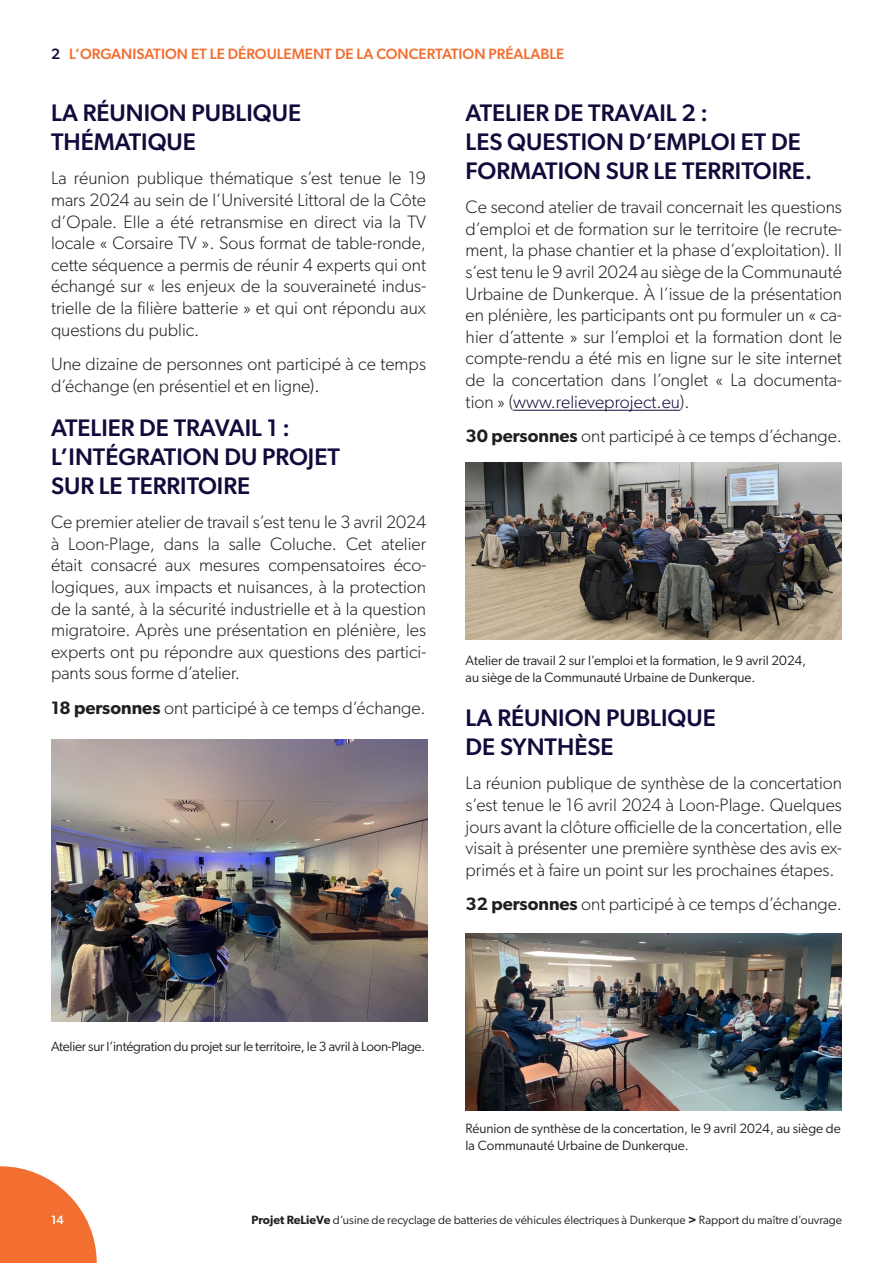
<style>
.page{position:relative;width:893px;height:1263px;background:#fff}
.page>*{position:absolute;margin:0;border:0;box-sizing:border-box;transform-origin:0 0}
.t1{font:500 24px/28.8px "Gibson";color:#110b3b}
.t2{font:300 18px/21.6px "Gibson";color:#231f20;text-align:justify}
.t3{font:500 15px "Gibson";color:#f36e31}
.t4{font:13.5px/16.2px "Gibson";color:#231f20}
.t5{font:13.5px "Gibson";letter-spacing:-.02em;color:#231f20}
.t6{font:12px "Gibson";color:#231f20}
.t7{font:500 12px "Gibson";color:#fff}
.s1{color:#110b3b}
.s2{font-weight:600}
</style>
<div class="page">
<svg style="left:0;top:1166px;width:97px;height:97px"></svg>
<hr style="left:513px;top:410px;width:167px;height:1px;background:#110b3b">
<img style="left:51px;top:739px;width:376px;height:282px">
<img style="left:466px;top:462px;width:376px;height:177px">
<img style="left:466px;top:933px;width:376px;height:177px">
<p class="t3" style="left:51px;top:45px;width:515px"><span class="s1">2</span> L’ORGANISATION ET LE DÉROULEMENT DE LA CONCERTATION PRÉALABLE</p>
<h1 class="t1" style="left:51px;top:98px;width:252px">LA RÉUNION PUBLIQUE<br>THÉMATIQUE</h1>
<p class="t2" style="left:51px;top:167px;width:377px">La réunion publique thématique s’est tenue le 19 mars 2024 au sein de l’Université Littoral de la Côte d’Opale. Elle a été retransmise en direct via la TV locale « Corsaire TV ». Sous format de table-ronde, cette séquence a permis de réunir 4 experts qui ont échangé sur « les enjeux de la souveraineté indus&shy;trielle de la filière batterie » et qui ont répondu aux questions du public.</p>
<p class="t2" style="left:51px;top:353px;width:376px">Une dizaine de personnes ont participé à ce temps d’échange (en présentiel et en ligne).</p>
<h1 class="t1" style="left:51px;top:413px;width:290px">ATELIER DE TRAVAIL 1 :<br>L’INTÉGRATION DU PROJET<br>SUR LE TERRITOIRE</h1>
<p class="t2" style="left:51px;top:511px;width:377px">Ce premier atelier de travail s’est tenu le 3 avril 2024 à Loon-Plage, dans la salle Coluche. Cet atelier était consacré aux mesures compensatoires éco&shy;logiques, aux impacts et nuisances, à la protection de la santé, à la sécurité industrielle et à la question migratoire. Après une présentation en plénière, les experts ont pu répondre aux questions des partici&shy;pants sous forme d’atelier.</p>
<p class="t2" style="left:51px;top:696px;width:376px"><span class="s2">18 personnes</span> ont participé à ce temps d’échange.</p>
<h1 class="t1" style="left:466px;top:98px;width:348px">ATELIER DE TRAVAIL 2 :<br>LES QUESTION D’EMPLOI ET DE<br>FORMATION SUR LE TERRITOIRE.</h1>
<p class="t2" style="left:466px;top:196px;width:378px">Ce second atelier de travail concernait les questions d’emploi et de formation sur le territoire (le recrute&shy;ment, la phase chantier et la phase d’exploitation). Il s’est tenu le 9 avril 2024 au siège de la Communauté Urbaine de Dunkerque. À l’issue de la présentation en plénière, les participants ont pu formuler un « ca&shy;hier d’attente » sur l’emploi et la formation dont le compte-rendu a été mis en ligne sur le site internet de la concertation dans l’onglet « La documenta&shy;tion » (<span class="s1">www.relieveproject.eu</span>).</p>
<p class="t2" style="left:466px;top:425px;width:378px"><span class="s2">30 personnes</span> ont participé à ce temps d’échange.</p>
<p class="t4" style="left:466px;top:652px;width:342px">Atelier de travail 2 sur l’emploi et la formation, le 9 avril 2024, au siège de la Communauté Urbaine de Dunkerque.</p>
<h1 class="t1" style="left:466px;top:703px;width:252px">LA RÉUNION PUBLIQUE<br>DE SYNTHÈSE</h1>
<p class="t2" style="left:466px;top:772px;width:378px">La réunion publique de synthèse de la concertation s’est tenue le 16 avril 2024 à Loon-Plage. Quelques jours avant la clôture officielle de la concertation, elle visait à présenter une première synthèse des avis ex&shy;primés et à faire un point sur les prochaines étapes.</p>
<p class="t2" style="left:466px;top:893px;width:378px"><span class="s2">32 personnes</span> ont participé à ce temps d’échange.</p>
<p class="t5" style="left:51px;top:1038px;width:376px">Atelier sur l’intégration du projet sur le territoire, le 3 avril à Loon-Plage.</p>
<p class="t4" style="left:466px;top:1120px;width:377px">Réunion de synthèse de la concertation, le 9 avril 2024, au siège de la Communauté Urbaine de Dunkerque.</p>
<p class="t7" style="left:51px;top:1213px;width:14px">14</p>
<p class="t6" style="left:251px;top:1213px;width:592px"><span class="s2">Projet ReLieVe</span> d’usine de recyclage de batteries de véhicules électriques à Dunkerque <span class="s2">&gt;</span> Rapport du maître d’ouvrage</p>
</div>
